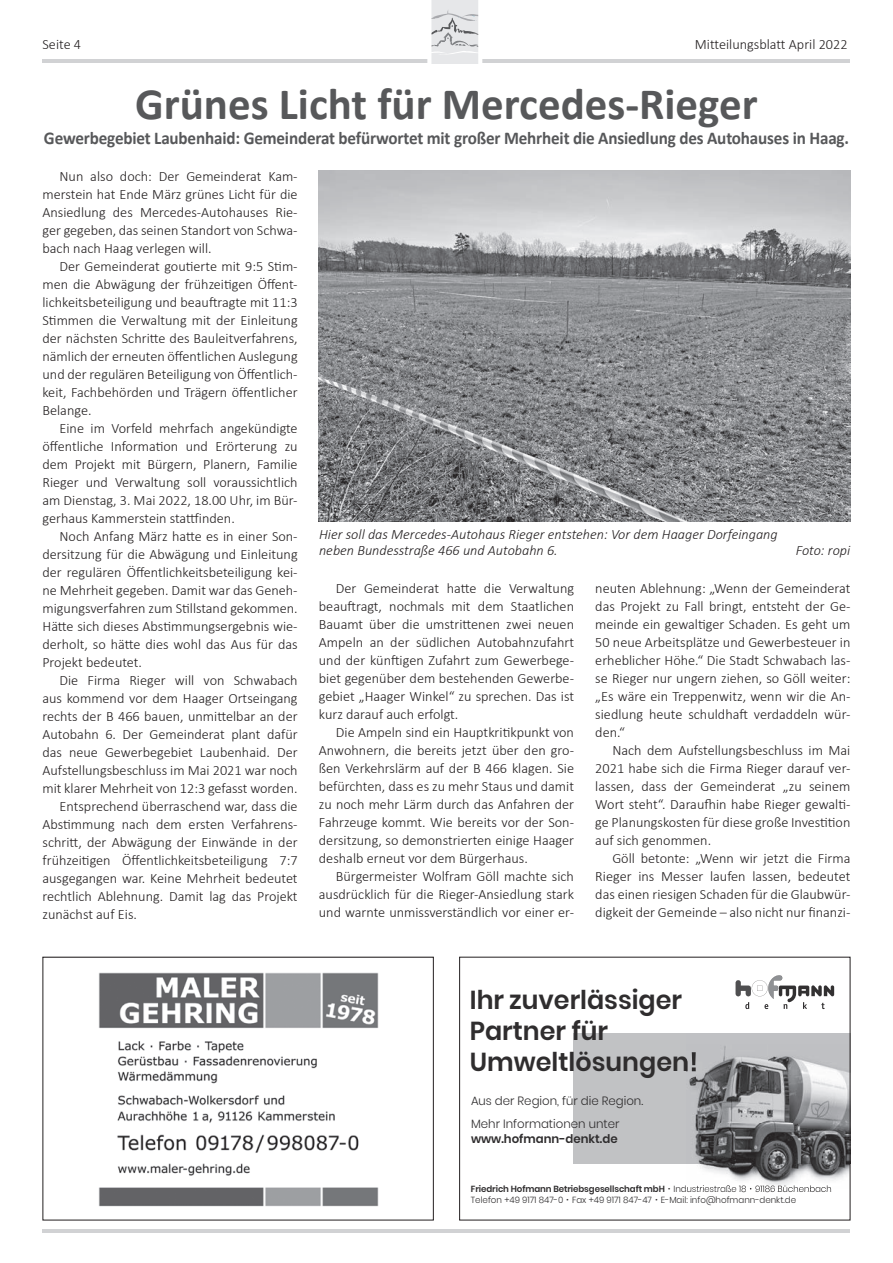
<style>
.page{position:relative;width:893px;height:1263px;background:#fff}
.page>*{position:absolute;margin:0;border:0;box-sizing:border-box;transform-origin:0 0}
.t1{font:700 45px "Calibri";color:#57585a}
.t2{font:600 25.95px/31px "Poppins";color:#2f2d2e}
.t3{font:700 18px "Calibri";letter-spacing:-.01em;color:#57585a;scale:.95 1}
.t4{font:300 14.25px/18px "Calibri";color:#231f20;text-align:justify}
.t5{font:italic 300 14.25px/16.5px "Calibri";color:#231f20}
.t6{font:300 12px/23.4px "Poppins";color:#2f2d2e}
.t7{font:600 12px "Poppins";color:#2f2d2e}
.t8{font:300 8.85px/10.6px "Poppins";color:#2f2d2e}
.s1{font-weight:600}
.s2{font-size:6.75px}
</style>
<div class="page">
<hr style="left:43px;top:59px;width:807px;height:3px;background:#d1d2d4">
<svg style="left:427px;top:0;width:55px;height:64px"></svg>
<hr style="left:43px;top:1229px;width:807px;height:3px;background:#d1d2d4">
<img style="left:99px;top:972px;width:280px;height:235px">
<div style="left:43px;top:957px;width:391px;height:263px;border:1px solid #231f20"></div>
<div style="left:574px;top:1033px;width:276px;height:130px;background:#c1c2c4"></div>
<svg style="left:736px;top:975px;width:98px;height:34px"></svg>
<img style="left:687px;top:1188px;width:59px;height:2px">
<img style="left:755px;top:1188px;width:77px;height:2px">
<img style="left:686px;top:1046px;width:162px;height:139px">
<img style="left:686px;top:1052px;width:10px;height:26px">
<img style="left:687px;top:1185px;width:59px;height:3px">
<img style="left:755px;top:1185px;width:76px;height:3px">
<img style="left:319px;top:170px;width:531px;height:352px">
<p class="t4" style="left:43px;top:35px;width:40px">Seite 4</p>
<p class="t4" style="left:695px;top:35px;width:154px">Mitteilungsblatt April 2022</p>
<h1 class="t1" style="left:135px;top:72px;width:624px">Grünes Licht für Mercedes-Rieger</h1>
<p class="t3" style="left:44px;top:126px;width:849px">Gewerbegebiet Laubenhaid: Gemeinderat befürwortet mit großer Mehrheit die Ansiedlung des Autohauses in Haag.</p>
<p class="t4" style="left:43px;top:167px;width:257px;text-indent:17px">Nun also doch: Der Gemeinderat Kam&shy;merstein hat Ende März grünes Licht für die Ansiedlung des Mercedes-Autohauses Rie&shy;ger gegeben, das seinen Standort von Schwa&shy;bach nach Haag verlegen will.</p>
<p class="t4" style="left:43px;top:257px;width:257px;text-indent:17px">Der Gemeinderat goutierte mit 9:5 Stim&shy;men die Abwägung der frühzeitigen Öffent&shy;lichkeitsbeteiligung und beauftragte mit 11:3<br>Stimmen die Verwaltung mit der Einleitung der nächsten Schritte des Bauleitverfahrens, nämlich der erneuten öffentlichen Auslegung und der regulären Beteiligung von Öffentlich&shy;keit, Fachbehörden und Trägern öffentlicher Belange.</p>
<p class="t4" style="left:43px;top:419px;width:257px;text-indent:17px">Eine im Vorfeld mehrfach angekündigte öffentliche Information und Erörterung zu dem Projekt mit Bürgern, Planern, Familie Rieger und Verwaltung soll voraussichtlich am Dienstag, 3. Mai 2022, 18.00 Uhr, im Bür&shy;gerhaus Kammerstein stattfinden.</p>
<p class="t4" style="left:43px;top:527px;width:257px;text-indent:17px">Noch Anfang März hatte es in einer Son&shy;dersitzung für die Abwägung und Einleitung der regulären Öffentlichkeitsbeteiligung kei&shy;ne Mehrheit gegeben. Damit war das Geneh&shy;migungsverfahren zum Stillstand gekommen.<br>Hätte sich dieses Abstimmungsergebnis wie&shy;derholt, so hätte dies wohl das Aus für das Projekt bedeutet.</p>
<p class="t4" style="left:60px;top:671px;width:240px">Die Firma Rieger will von Schwabach</p>
<p class="t4" style="left:43px;top:689px;width:257px">aus kommend vor dem Haager Ortseingang</p>
<p class="t4" style="left:43px;top:707px;width:257px">rechts der B 466 bauen, unmittelbar an der</p>
<p class="t4" style="left:43px;top:725px;width:257px">Autobahn 6. Der Gemeinderat plant dafür</p>
<p class="t4" style="left:43px;top:743px;width:257px">das neue Gewerbegebiet Laubenhaid. Der</p>
<p class="t4" style="left:43px;top:761px;width:257px">Aufstellungsbeschluss im Mai 2021 war noch</p>
<p class="t4" style="left:43px;top:779px;width:257px">mit klarer Mehrheit von 12:3 gefasst worden.</p>
<p class="t4" style="left:60px;top:797px;width:240px">Entsprechend überraschend war, dass die</p>
<p class="t4" style="left:43px;top:815px;width:257px">Abstimmung nach dem ersten Verfahrens-</p>
<p class="t4" style="left:43px;top:833px;width:257px">schritt, der Abwägung der Einwände in der</p>
<p class="t4" style="left:43px;top:851px;width:257px">frühzeitigen Öffentlichkeitsbeteiligung 7:7</p>
<p class="t4" style="left:43px;top:869px;width:257px">ausgegangen war. Keine Mehrheit bedeutet</p>
<p class="t4" style="left:43px;top:887px;width:257px">rechtlich Ablehnung. Damit lag das Projekt</p>
<p class="t4" style="left:43px;top:905px;width:96px">zunächst auf Eis.</p>
<p class="t5" style="left:319px;top:525px;width:460px">Hier soll das Mercedes-Autohaus Rieger entstehen: Vor dem Haager Dorfeingang neben Bundesstraße 466 und Autobahn 6.</p>
<p class="t5" style="left:796px;top:542px;width:56px">Foto: ropi</p>
<p class="t4" style="left:319px;top:579px;width:257px;text-indent:17px">Der Gemeinderat hatte die Verwaltung beauftragt, nochmals mit dem Staatlichen Bauamt über die umstrittenen zwei neuen Ampeln an der südlichen Autobahnzufahrt und der künftigen Zufahrt zum Gewerbege&shy;biet gegenüber dem bestehenden Gewerbe&shy;gebiet „Haager Winkel“ zu sprechen. Das ist kurz darauf auch erfolgt.</p>
<p class="t4" style="left:319px;top:723px;width:257px;text-indent:17px">Die Ampeln sind ein Hauptkritikpunkt von Anwohnern, die bereits jetzt über den gro&shy;ßen Verkehrslärm auf der B 466 klagen. Sie befürchten, dass es zu mehr Staus und damit zu noch mehr Lärm durch das Anfahren der Fahrzeuge kommt. Wie bereits vor der Son&shy;dersitzung, so demonstrierten einige Haager deshalb erneut vor dem Bürgerhaus.</p>
<p class="t4" style="left:319px;top:867px;width:257px;text-indent:17px">Bürgermeister Wolfram Göll machte sich ausdrücklich für die Rieger-Ansiedlung stark und warnte unmissverständlich vor einer er-</p>
<p class="t4" style="left:595px;top:579px;width:257px">neuten Ablehnung: „Wenn der Gemeinderat das Projekt zu Fall bringt, entsteht der Ge&shy;meinde ein gewaltiger Schaden. Es geht um 50 neue Arbeitsplätze und Gewerbesteuer in erheblicher Höhe.“ Die Stadt Schwabach las&shy;se Rieger nur ungern ziehen, so Göll weiter: „Es wäre ein Treppenwitz, wenn wir die An&shy;siedlung heute schuldhaft verdaddeln wür&shy;den.“</p>
<p class="t4" style="left:595px;top:741px;width:257px;text-indent:17px">Nach dem Aufstellungsbeschluss im Mai 2021 habe sich die Firma Rieger darauf ver&shy;lassen, dass der Gemeinderat „zu seinem Wort steht“. Daraufhin habe Rieger gewalti&shy;ge Planungskosten für diese große Investition auf sich genommen.</p>
<p class="t4" style="left:595px;top:849px;width:257px;text-indent:17px">Göll betonte: „Wenn wir jetzt die Firma Rieger ins Messer laufen lassen, bedeutet das einen riesigen Schaden für die Glaubwür&shy;digkeit der Gemeinde – also nicht nur finanzi-</p>
<h2 class="t2" style="left:470px;top:984px;width:230px">Ihr zuverlässiger<br>Partner für<br>Umweltlösungen!</h2>
<p class="t6" style="left:471px;top:1089px;width:174px">Aus der Region, für die Region.<br>Mehr Informationen unter</p>
<p class="t7" style="left:471px;top:1131px;width:148px">www.hofmann-denkt.de</p>
<p class="t8" style="left:471px;top:1183px;width:362px"><span class="s1">Friedrich Hofmann Betriebsgesellschaft mbH</span> <span class="s2">•</span> Industriestraße 18 <span class="s2">•</span> 91186 Büchenbach<br>Telefon +49 9171 847-0 <span class="s2">•</span> Fax +49 9171 847-47 <span class="s2">•</span> E-Mail: info@hofmann-denkt.de</p>
</div>
